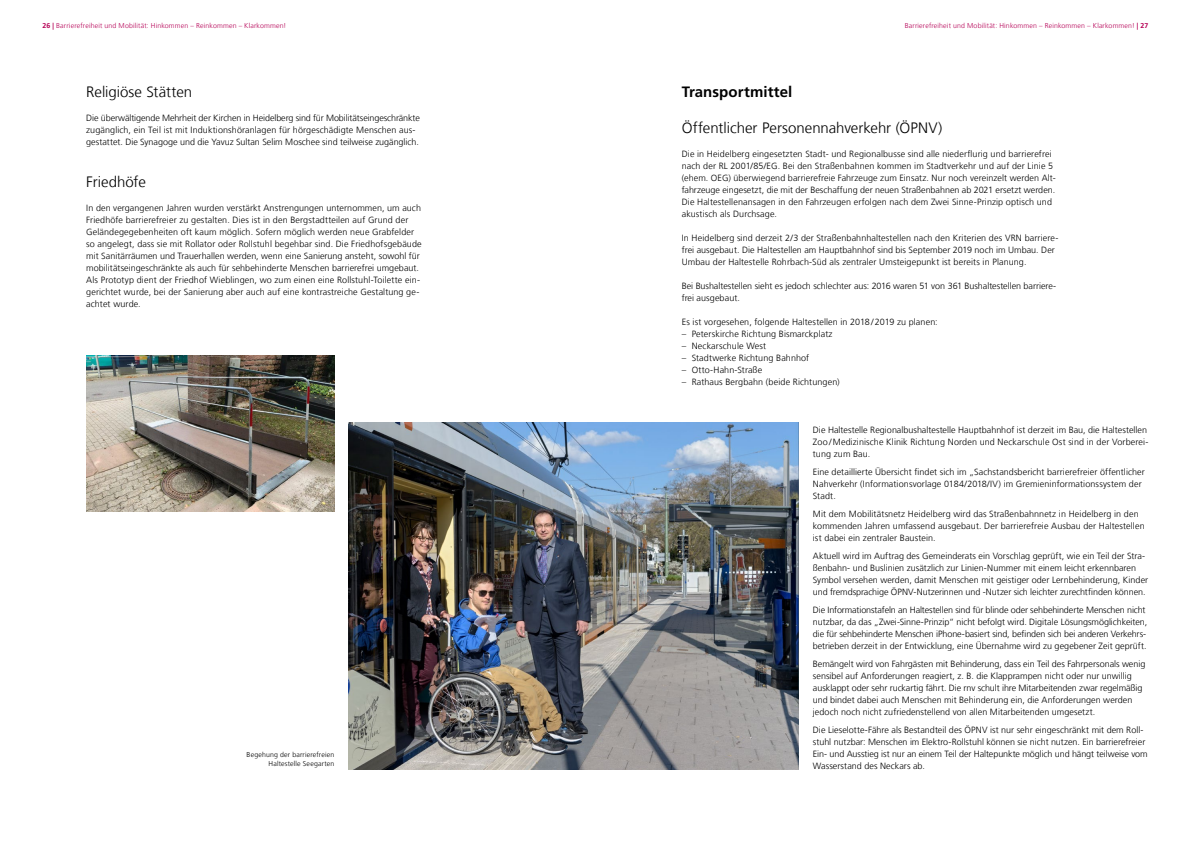
<style>
.page{position:relative;width:1191px;height:842px;background:#fff}
.page>*{position:absolute;margin:0;border:0;box-sizing:border-box;transform-origin:0 0}
.t1{font:300 15px "Frutiger LT Com";color:#000}
.t2{font:700 15px "Frutiger LT Com";letter-spacing:.005em;color:#000}
.Fließtext_Aufzählung{font:300 9px/12px "Frutiger LT Com";letter-spacing:.01em;color:#000}
.Fließtext_9pt_Frutig{font:300 9px/12px "Frutiger LT Com";color:#000}
.Kopfzeile_heidelbeer{font:300 7px "Frutiger LT Com";letter-spacing:.02em;color:#b60056}
.Bildunterschrift_7pt{font:300 7px/9px "Frutiger LT Com";letter-spacing:.02em;color:#000;text-align:right}
.s1{font-weight:700}
</style>
<div class="page">
<img style="left:348px;top:422px;width:450px;height:347px">
<img style="left:86px;top:355px;width:248px;height:156px">
<p class="Kopfzeile_heidelbeer" style="left:43px;top:22px;width:245px"><span class="s1">26 |</span> Barrierefreiheit und Mobilität: Hinkommen – Reinkommen – Klarkommen!</p>
<p class="Kopfzeile_heidelbeer" style="left:904px;top:22px;width:245px">Barrierefreiheit und Mobilität: Hinkommen – Reinkommen – Klarkommen! <span class="s1">| 27</span></p>
<p class="t1" style="left:86px;top:83px;width:107px">Religiöse Stätten</p>
<p class="Fließtext_Aufzählung" style="left:86px;top:112px;width:335px">Die überwältigende Mehrheit der Kirchen in Heidelberg sind für Mobilitätseingeschränkte zugänglich, ein Teil ist mit Induktionshöranlagen für hörgeschädigte Menschen aus&shy;gestattet. Die Synagoge und die Yavuz Sultan Selim Moschee sind teilweise zugänglich.</p>
<p class="t1" style="left:86px;top:173px;width:61px">Friedhöfe</p>
<p class="Fließtext_Aufzählung" style="left:86px;top:202px;width:337px">In den vergangenen Jahren wurden verstärkt Anstrengungen unternommen, um auch Friedhöfe barrierefreier zu gestalten. Dies ist in den Bergstadtteilen auf Grund der Geländegegebenheiten oft kaum möglich. Sofern möglich werden neue Grabfelder so angelegt, dass sie mit Rollator oder Rollstuhl begehbar sind. Die Friedhofsgebäude mit Sanitärräumen und Trauerhallen werden, wenn eine Sanierung ansteht, sowohl für mobilitätseingeschränkte als auch für sehbehinderte Menschen barrierefrei umgebaut.<br>Als Prototyp dient der Friedhof Wieblingen, wo zum einen eine Rollstuhl-Toilette ein&shy;gerichtet wurde, bei der Sanierung aber auch auf eine kontrastreiche Gestaltung ge&shy;achtet wurde.</p>
<p class="Bildunterschrift_7pt" style="left:247px;top:750px;width:89px">Begehung der barrierefreien<br>Haltestelle Seegarten</p>
<p class="t2" style="left:681px;top:83px;width:112px">Transportmittel</p>
<p class="t1" style="left:681px;top:119px;width:262px">Öffentlicher Personennahverkehr (ÖPNV)</p>
<p class="Fließtext_Aufzählung" style="left:681px;top:148px;width:375px">Die in Heidelberg eingesetzten Stadt- und Regionalbusse sind alle niederflurig und barrierefrei nach der RL 2001/85/EG. Bei den Straßenbahnen kommen im Stadtverkehr und auf der Linie 5 (ehem. OEG) überwiegend barrierefreie Fahrzeuge zum Einsatz. Nur noch vereinzelt werden Alt&shy;fahrzeuge eingesetzt, die mit der Beschaffung der neuen Straßenbahnen ab 2021 ersetzt werden.<br>Die Haltestellenansagen in den Fahrzeugen erfolgen nach dem Zwei Sinne-Prinzip optisch und akustisch als Durchsage.</p>
<p class="Fließtext_Aufzählung" style="left:681px;top:232px;width:378px">In Heidelberg sind derzeit 2/3 der Straßenbahnhaltestellen nach den Kriterien des VRN barriere&shy;frei ausgebaut. Die Haltestellen am Hauptbahnhof sind bis September 2019 noch im Umbau. Der<br>Umbau der Haltestelle Rohrbach-Süd als zentraler Umsteigepunkt ist bereits in Planung.</p>
<p class="Fließtext_Aufzählung" style="left:681px;top:280px;width:376px">Bei Bushaltestellen sieht es jedoch schlechter aus: 2016 waren 51 von 361 Bushaltestellen barriere&shy;frei ausgebaut.</p>
<p class="Fließtext_Aufzählung" style="left:681px;top:316px;width:257px">Es ist vorgesehen, folgende Haltestellen in 2018 / 2019 zu planen:</p>
<p class="Fließtext_Aufzählung" style="left:681px;top:328px;width:152px">– Peterskirche Richtung Bismarckplatz</p>
<p class="Fließtext_Aufzählung" style="left:681px;top:340px;width:86px">– Neckarschule West</p>
<p class="Fließtext_Aufzählung" style="left:681px;top:352px;width:129px">– Stadtwerke Richtung Bahnhof</p>
<p class="Fließtext_Aufzählung" style="left:681px;top:364px;width:82px">– Otto-Hahn-Straße</p>
<p class="Fließtext_Aufzählung" style="left:681px;top:376px;width:159px">– Rathaus Bergbahn (beide Richtungen)</p>
<p class="Fließtext_9pt_Frutig" style="left:813px;top:424px;width:337px">Die Haltestelle Regionalbushaltestelle Hauptbahnhof ist derzeit im Bau, die Haltestellen<br>Zoo /Medizinische Klinik Richtung Norden und Neckarschule Ost sind in der Vorberei&shy;tung zum Bau.</p>
<p class="Fließtext_9pt_Frutig" style="left:813px;top:466px;width:333px">Eine detaillierte Übersicht findet sich im „Sachstandsbericht barrierefreier öffentlicher<br>Nahverkehr (Informationsvorlage 0184/2018/IV) im Gremieninformationssystem der<br>Stadt.</p>
<p class="Fließtext_9pt_Frutig" style="left:813px;top:508px;width:333px">Mit dem Mobilitätsnetz Heidelberg wird das Straßenbahnnetz in Heidelberg in den kommenden Jahren umfassend ausgebaut. Der barrierefreie Ausbau der Haltestellen ist dabei ein zentraler Baustein.</p>
<p class="Fließtext_9pt_Frutig" style="left:813px;top:550px;width:337px">Aktuell wird im Auftrag des Gemeinderats ein Vorschlag geprüft, wie ein Teil der Stra&shy;ßenbahn- und Buslinien zusätzlich zur Linien-Nummer mit einem leicht erkennbaren Symbol versehen werden, damit Menschen mit geistiger oder Lernbehinderung, Kinder und fremdsprachige ÖPNV-Nutzerinnen und -Nutzer sich leichter zurechtfinden können.</p>
<p class="Fließtext_9pt_Frutig" style="left:813px;top:604px;width:336px">Die Informationstafeln an Haltestellen sind für blinde oder sehbehinderte Menschen nicht nutzbar, da das „Zwei-Sinne-Prinzip“ nicht befolgt wird. Digitale Lösungsmöglichkeiten, die für sehbehinderte Menschen iPhone-basiert sind, befinden sich bei anderen Verkehrs&shy;betrieben derzeit in der Entwicklung, eine Übernahme wird zu gegebener Zeit geprüft.</p>
<p class="Fließtext_9pt_Frutig" style="left:813px;top:658px;width:334px">Bemängelt wird von Fahrgästen mit Behinderung, dass ein Teil des Fahrpersonals wenig sensibel auf Anforderungen reagiert, z. B. die Klapprampen nicht oder nur unwillig ausklappt oder sehr ruckartig fährt. Die rnv schult ihre Mitarbeitenden zwar regelmäßig und bindet dabei auch Menschen mit Behinderung ein, die Anforderungen werden jedoch noch nicht zufriedenstellend von allen Mitarbeitenden umgesetzt.</p>
<p class="Fließtext_9pt_Frutig" style="left:813px;top:724px;width:336px">Die Lieselotte-Fähre als Bestandteil des ÖPNV ist nur sehr eingeschränkt mit dem Roll&shy;stuhl nutzbar: Menschen im Elektro-Rollstuhl können sie nicht nutzen. Ein barrierefreier Ein- und Ausstieg ist nur an einem Teil der Haltepunkte möglich und hängt teilweise vom Wasserstand des Neckars ab.</p>
</div>
